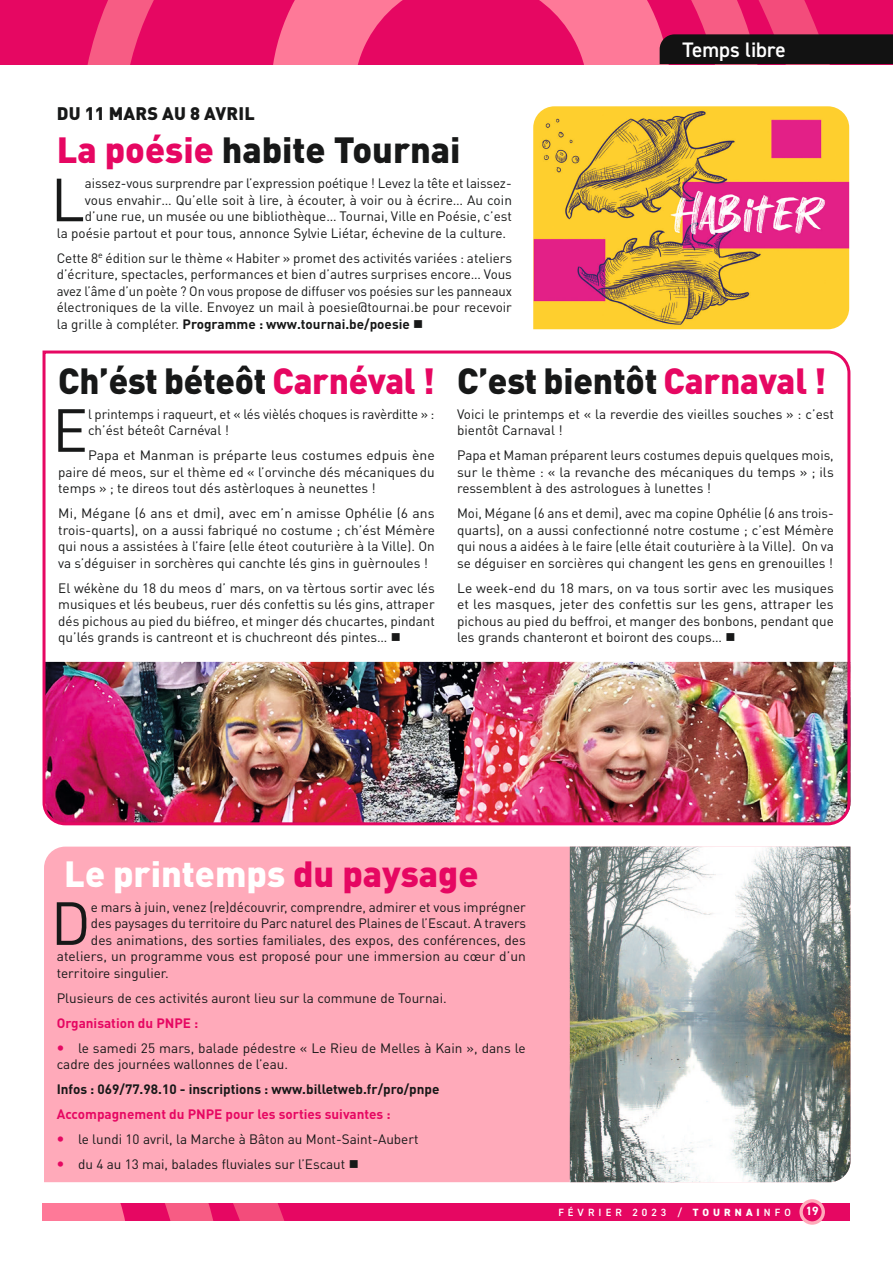
<style>
.page{position:relative;width:893px;height:1263px;background:#fff}
.page>*{position:absolute;margin:0;border:0;box-sizing:border-box;transform-origin:0 0}
.TEXTE_Lettrine{font:59.85px "DIN Pro";color:#171818}
.TITRE{font:900 36px "DIN Pro";letter-spacing:-.005em;color:#171818}
.TITRE-2{font:900 36px "DIN Pro";color:#fff}
.t1{font:600 21px "DIN2014";color:#fff}
.Titre_village{font:900 18px "DIN Pro";letter-spacing:.01em;color:#171818}
.TEXTE{font:13.5px/16.5px "DIN Pro";color:#171818;text-align:justify}
.TEXTE_Lettrine-2{font:13.5px/16.5px "DIN Pro";color:#171818}
.TEXTE-2{font:700 13.5px "DIN Pro";color:#e60762}
.TEXTE-3{font:700 13.5px "DIN Pro";color:#171818}
.t2{font:700 12px "DIN2014";color:#fff}
.t3{font:600 10.5px "DIN2014";letter-spacing:.39em;color:#fff}
.s1{color:#e60762}
.s2{font-weight:700}
.s3{font-weight:800}
</style>
<div class="page">
<div style="left:0;top:0;width:80px;height:64px;background:#e60762"></div>
<div style="left:43px;top:1203px;width:807px;height:17px;background:#e60762"></div>
<svg style="left:43px;top:1203px;width:241px;height:17px"></svg>
<svg style="left:801px;top:1201px;width:22px;height:22px"></svg>
<div style="left:799px;top:1199px;width:26px;height:26px;border:3px solid #ffaaba;border-radius:50%"></div>
<svg style="left:80px;top:0;width:813px;height:64px;background:#d12b67"></svg>
<img style="left:533px;top:106px;width:316px;height:223px">
<img style="left:42px;top:350px;width:809px;height:476px">
<div style="left:44px;top:847px;width:526px;height:335px;background:#ffaaba"></div>
<img style="left:570px;top:847px;width:280px;height:335px">
<svg style="left:58px;top:1045px;width:5px;height:6px"></svg>
<svg style="left:58px;top:1137px;width:5px;height:5px"></svg>
<svg style="left:58px;top:1162px;width:5px;height:5px"></svg>
<p class="Titre_village" style="left:57px;top:101px;width:199px">DU 11 MARS AU 8 AVRIL</p>
<p class="TITRE" style="left:57px;top:126px;width:405px"><span class="s1">La poésie</span> habite Tournai</p>
<p class="TEXTE_Lettrine" style="left:51px;top:159px;width:36px">L</p>
<p class="TEXTE_Lettrine-2" style="left:85px;top:175px;width:428px">aissez-vous surprendre par l’expression poétique ! Levez la tête et laissez-</p>
<p class="TEXTE_Lettrine-2" style="left:85px;top:191px;width:429px">vous envahir… Qu’elle soit à lire, à écouter, à voir ou à écrire… Au coin</p>
<p class="TEXTE_Lettrine-2" style="left:85px;top:208px;width:429px">d’une rue, un musée ou une bibliothèque… Tournai, Ville en Poésie, c’est</p>
<p class="TEXTE_Lettrine-2" style="left:57px;top:224px;width:451px">la poésie partout et pour tous, annonce Sylvie Liétar, échevine de la culture.</p>
<p class="TEXTE" style="left:57px;top:249px;width:457px">Cette 8<sup>e</sup> édition sur le thème « Habiter » promet des activités variées : ateliers d’écriture, spectacles, performances et bien d’autres surprises encore… Vous avez l’âme d’un poète ? On vous propose de diffuser vos poésies sur les panneaux électroniques de la ville. Envoyez un mail à poesie@tournai.be pour recevoir la grille à compléter. <span class="s2">Programme : www.tournai.be/poesie</span> ■</p>
<p class="t1" style="left:682px;top:35px;width:105px">Temps libre</p>
<p class="TITRE" style="left:58px;top:356px;width:378px">Ch’ést béteôt <span class="s1">Carnéval !</span></p>
<p class="TEXTE_Lettrine" style="left:52px;top:389px;width:37px">E</p>
<p class="TEXTE_Lettrine-2" style="left:88px;top:405px;width:348px">l printemps i raqueurt, et « lés vièlés choques is ravèrditte » : ch’ést béteôt Carnéval !</p>
<p class="TEXTE" style="left:58px;top:447px;width:378px;text-indent:30px">Papa et Manman is préparte leus costumes edpuis ène paire dé meos, sur el thème ed « l’orvinche dés mécaniques du temps » ; te direos tout dés astèrloques à neunettes !</p>
<p class="TEXTE" style="left:58px;top:505px;width:378px">Mi, Mégane (6 ans et dmi), avec em’n amisse Ophélie (6 ans trois-quarts), on a aussi fabriqué no costume ; ch’ést Mémère qui nous a assistées à l’faire (elle éteot couturière à la Ville). On va s’déguiser in sorchères qui canchte lés gins in guèrnoules !</p>
<p class="TEXTE" style="left:58px;top:579px;width:378px">El wékène du 18 du meos d’ mars, on va tèrtous sortir avec lés musiques et lés beubeus, ruer dés confettis su lés gins, attraper dés pichous au pied du biéfreo, et minger dés chucartes, pindant qu’lés grands is cantreont et is chuchreont dés pintes… ■</p>
<p class="TITRE" style="left:457px;top:356px;width:371px">C’est bientôt <span class="s1">Carnaval !</span></p>
<p class="TEXTE" style="left:457px;top:405px;width:378px">Voici le printemps et « la reverdie des vieilles souches » : c’est bientôt Carnaval !</p>
<p class="TEXTE" style="left:457px;top:447px;width:378px">Papa et Maman préparent leurs costumes depuis quelques mois, sur le thème : « la revanche des mécaniques du temps » ; ils ressemblent à des astrologues à lunettes !</p>
<p class="TEXTE" style="left:457px;top:505px;width:378px">Moi, Mégane (6 ans et demi), avec ma copine Ophélie (6 ans trois&shy;quarts), on a aussi confectionné notre costume ; c’est Mémère qui nous a aidées à le faire (elle était couturière à la Ville). On va se déguiser en sorcières qui changent les gens en grenouilles !</p>
<p class="TEXTE" style="left:457px;top:579px;width:378px">Le week-end du 18 mars, on va tous sortir avec les musiques et les masques, jeter des confettis sur les gens, attraper les pichous au pied du beffroi, et manger des bonbons, pendant que les grands chanteront et boiront des coups… ■</p>
<p class="TITRE-2" style="left:64px;top:849px;width:416px">Le printemps <span class="s1">du paysage</span></p>
<p class="TEXTE_Lettrine" style="left:51px;top:882px;width:42px">D</p>
<p class="TEXTE_Lettrine-2" style="left:91px;top:898px;width:436px">e mars à juin, venez (re)découvrir, comprendre, admirer et vous imprégner</p>
<p class="TEXTE_Lettrine-2" style="left:91px;top:915px;width:437px">des paysages du territoire du Parc naturel des Plaines de l’Escaut. A travers</p>
<p class="TEXTE_Lettrine-2" style="left:91px;top:931px;width:436px">des animations, des sorties familiales, des expos, des conférences, des</p>
<p class="TEXTE_Lettrine-2" style="left:57px;top:948px;width:471px">ateliers, un programme vous est proposé pour une immersion au cœur d’un</p>
<p class="TEXTE_Lettrine-2" style="left:57px;top:964px;width:113px">territoire singulier.</p>
<p class="TEXTE" style="left:57px;top:989px;width:391px">Plusieurs de ces activités auront lieu sur la commune de Tournai.</p>
<p class="TEXTE-2" style="left:57px;top:1014px;width:143px">Organisation du PNPE :</p>
<p class="TEXTE" style="left:57px;top:1039px;width:470px;text-indent:21px">le samedi 25 mars, balade pédestre « Le Rieu de Melles à Kain », dans le cadre des journées wallonnes de l’eau.</p>
<p class="TEXTE-3" style="left:57px;top:1080px;width:384px">Infos : 069/77.98.10 - inscriptions : www.billetweb.fr/pro/pnpe</p>
<p class="TEXTE-2" style="left:57px;top:1105px;width:335px">Accompagnement du PNPE pour les sorties suivantes :</p>
<p class="TEXTE" style="left:78px;top:1131px;width:342px">le lundi 10 avril, la Marche à Bâton au Mont-Saint-Aubert</p>
<p class="TEXTE" style="left:78px;top:1156px;width:282px">du 4 au 13 mai, balades fluviales sur l’Escaut ■</p>
<p class="t3" style="left:558px;top:1205px;width:234px">FÉVRIER 2023 / <span class="s3">TOURNAI</span>NFO</p>
<p class="t2" style="left:806px;top:1203px;width:14px">19</p>
</div>
